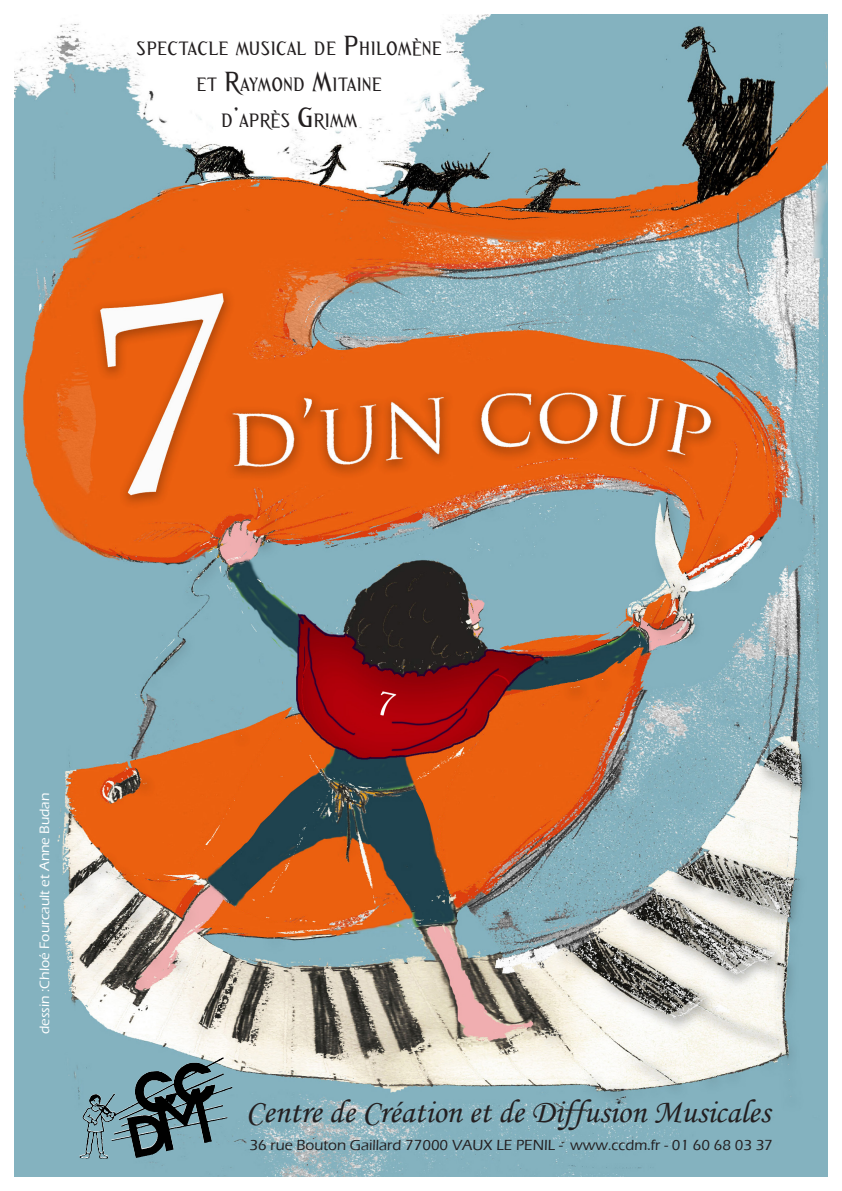
<style>
.page{position:relative;width:842px;height:1191px;background:#fff}
.page>*{position:absolute;margin:0;border:0;box-sizing:border-box;transform-origin:0 0}
.t1{font:33.2px "Monotype Corsiva";color:#231f20}
.t2{font:30px "Greetings";color:#231f20}
.t3{font:21px "Greetings";color:#231f20}
.t4{font:500 15.1px "Eras ITC";color:#231f20}
.t5{font:500 14px "Eras ITC";color:#fff}
.s1{font-size:30px}
.s2{font-size:21px}
</style>
<div class="page">
<img style="left:14px;top:14px;width:814px;height:1162px">
<img style="left:144px;top:1058px;width:76px;height:39px">
<h3 class="t3" style="left:137px;top:36px;width:307px">SPECTACLE MUSICAL DE <span class="s1">P</span>HILOMÈNE</h3>
<h3 class="t3" style="left:196px;top:72px;width:187px">ET <span class="s1">R</span>AYMOND <span class="s1">M</span>ITAINE</h3>
<h3 class="t3" style="left:239px;top:108px;width:120px">APRÈS <span class="s1">G</span>RIMM</h3>
<h2 class="t2" style="left:221px;top:100px;width:19px">’<span class="s2">D</span></h2>
<p class="t5" style="left:37px;top:1034px;width:243px;rotate:-90deg">dessin :Chloé Fourcault et Anne Budan</p>
<h1 class="t1" style="left:246px;top:1091px;width:526px">Centre de Création et de Diffusion Musicales</h1>
<p class="t4" style="left:570px;top:1136px;width:204px">www.ccdm f r. - 01 60 68 03 37</p>
<p class="t4" style="left:249px;top:1136px;width:315px">36 rue Bouton Gaillard 77000 VAUX LE PENIL -</p>
</div>
